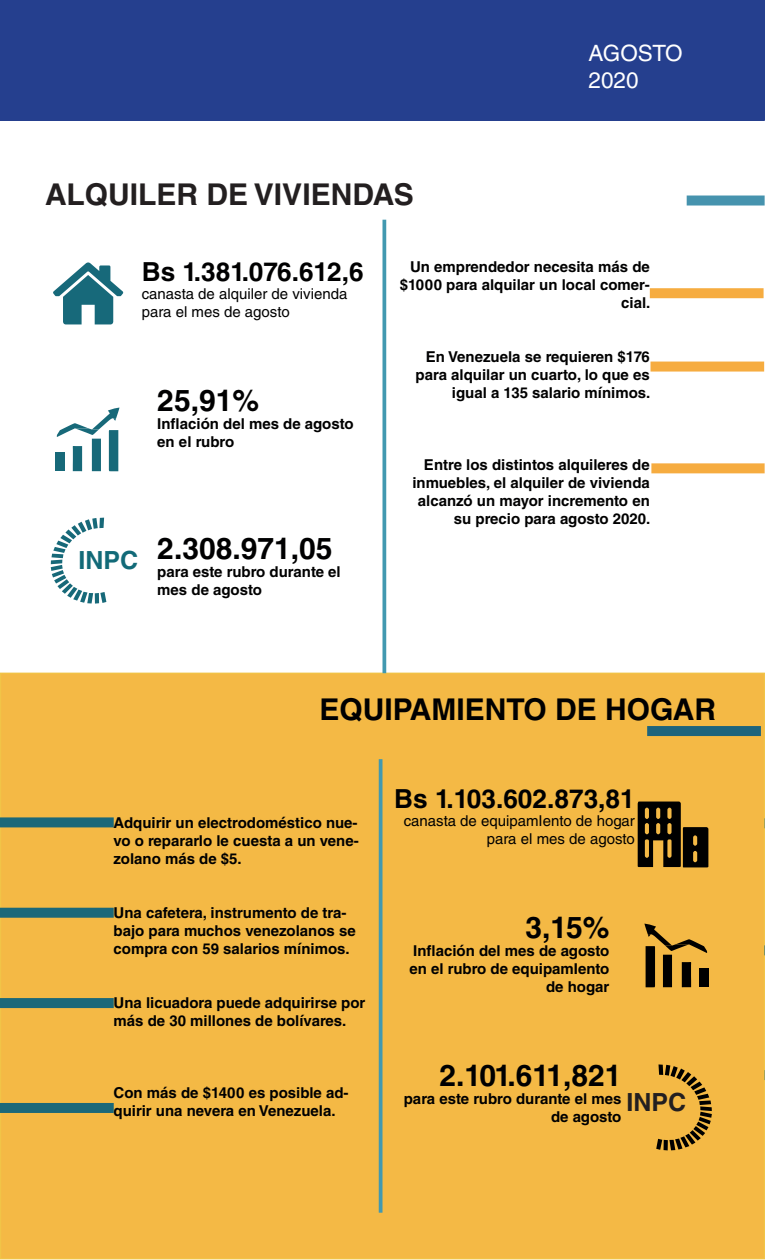
<style>
.page{position:relative;width:765px;height:1260px;background:#fff}
.page>*{position:absolute;margin:0;border:0;box-sizing:border-box;transform-origin:0 0}
.t1{font:700 30px "Helvetica LT Std";color:#000001}
.t2{font:700 30px "Helvetica LT Std";color:#231f20}
.t3{font:700 30px "Helvetica LT Std";letter-spacing:-.025em;color:#000001}
.t4{font:700 26.25px "Helvetica LT Std";color:#000001}
.t5{font:700 25px "Helvetica LT Std";color:#231f20}
.t6{font:700 25px "Helvetica LT Std";color:#126a78}
.t7{font:22.5px/27px "Helvetica LT Std";color:#fff}
.t8{font:700 15px/18px "Helvetica LT Std";color:#000001}
.t9{font:15px/18px "Helvetica LT Std";color:#000001}
</style>
<div class="page">
<div style="left:1px;top:673px;width:763px;height:586px;background:#f4b945"></div>
<div style="left:647px;top:726px;width:114px;height:10px;background:#1d647d"></div>
<div style="left:0;top:0;width:765px;height:120px;background:#253f8e"></div>
<div style="left:687px;top:196px;width:78px;height:10px;background:#4693ae"></div>
<svg style="left:382px;top:220px;width:4px;height:453px;background:#59a5b9"></svg>
<hr style="left:379px;top:759px;width:3px;height:454px;background:#4299b0">
<svg style="left:57px;top:408px;width:62px;height:63px"></svg>
<div style="left:56px;top:452px;width:9px;height:19px;background:#176979"></div>
<svg style="left:644px;top:924px;width:63px;height:63px"></svg>
<div style="left:699px;top:968px;width:9px;height:19px;background:#000"></div>
<svg style="left:51px;top:518px;width:55px;height:86px"></svg>
<svg style="left:656px;top:1064px;width:56px;height:86px"></svg>
<div style="left:650px;top:288px;width:114px;height:10px;background:#f6ac40"></div>
<div style="left:651px;top:362px;width:113px;height:10px;background:#f6ac40"></div>
<div style="left:651px;top:463px;width:114px;height:10px;background:#f6ac40"></div>
<div style="left:0;top:817px;width:114px;height:10px;background:#1b6879"></div>
<div style="left:0;top:998px;width:114px;height:10px;background:#1b6879"></div>
<div style="left:0;top:1103px;width:114px;height:10px;background:#1b6879"></div>
<div style="left:0;top:908px;width:114px;height:10px;background:#1b6879"></div>
<svg style="left:53px;top:262px;width:70px;height:62px"></svg>
<svg style="left:638px;top:802px;width:70px;height:65px"></svg>
<svg style="left:764px;top:120px;width:1px;height:354px"></svg>
<p class="t2" style="left:45px;top:176px;width:370px">ALQUILER DE VIVIENDAS</p>
<p class="t7" style="left:589px;top:40px;width:96px">AGOSTO<br>2020</p>
<p class="t7" style="left:589px;top:40px;width:125px">JUNIO 2020</p>
<p class="t4" style="left:142px;top:256px;width:224px">Bs 1.381.076.612,6</p>
<p class="t9" style="left:142px;top:285px;width:207px">canasta de alquiler de vivienda para el mes de agosto</p>
<p class="t1" style="left:157px;top:382px;width:103px">25,91%</p>
<p class="t8" style="left:157px;top:414px;width:198px">Inflación del mes de agosto en el rubro</p>
<p class="t6" style="left:79px;top:545px;width:61px">INPC</p>
<p class="t1" style="left:157px;top:530px;width:177px">2.308.971,05</p>
<p class="t8" style="left:157px;top:562px;width:185px">para este rubro durante el mes de agosto</p>
<p class="t8" style="left:400px;top:257px;width:252px;text-align:right">Un emprendedor necesita más de $1000 para alquilar un local comer&shy;cial.</p>
<p class="t8" style="left:416px;top:347px;width:236px;text-align:right">En Venezuela se requieren $176 para alquilar un cuarto, lo que es igual a 135 salario mínimos.</p>
<p class="t8" style="left:412px;top:455px;width:239px;text-align:right">Entre los distintos alquileres de inmuebles, el alquiler de vivienda alcanzó un mayor incremento en su precio para agosto 2020.</p>
<p class="t1" style="left:320px;top:692px;width:398px">EQUIPAMIENTO DE HOGAR</p>
<p class="t8" style="left:114px;top:813px;width:247px;text-align:justify">Adquirir un electrodoméstico nue&shy;vo o repararlo le cuesta a un vene&shy;zolano más de $5.</p>
<p class="t8" style="left:114px;top:903px;width:244px">Una cafetera, instrumento de tra&shy;bajo para muchos venezolanos se compra con 59 salarios mínimos.</p>
<p class="t8" style="left:114px;top:993px;width:253px">Una licuadora puede adquirirse por más de 30 millones de bolívares.</p>
<p class="t8" style="left:114px;top:1083px;width:237px">Con más de $1400 es posible ad&shy;quirir una nevera en Venezuela.</p>
<p class="t4" style="left:394px;top:783px;width:242px">Bs 1.103.602.873,81</p>
<p class="t9" style="left:404px;top:812px;width:233px;text-align:right">canasta de equipamIento de hogar para el mes de agosto</p>
<p class="t1" style="left:525px;top:909px;width:86px">3,15%</p>
<p class="t8" style="left:409px;top:941px;width:202px;text-align:right">Inflación del mes de agosto en el rubro de equipamIento de hogar</p>
<p class="t3" style="left:440px;top:1057px;width:183px">2.101.611,821</p>
<p class="t8" style="left:404px;top:1089px;width:219px;text-align:right">para este rubro durante el mes de agosto</p>
<p class="t5" style="left:626px;top:1087px;width:61px">INPC</p>
</div>
